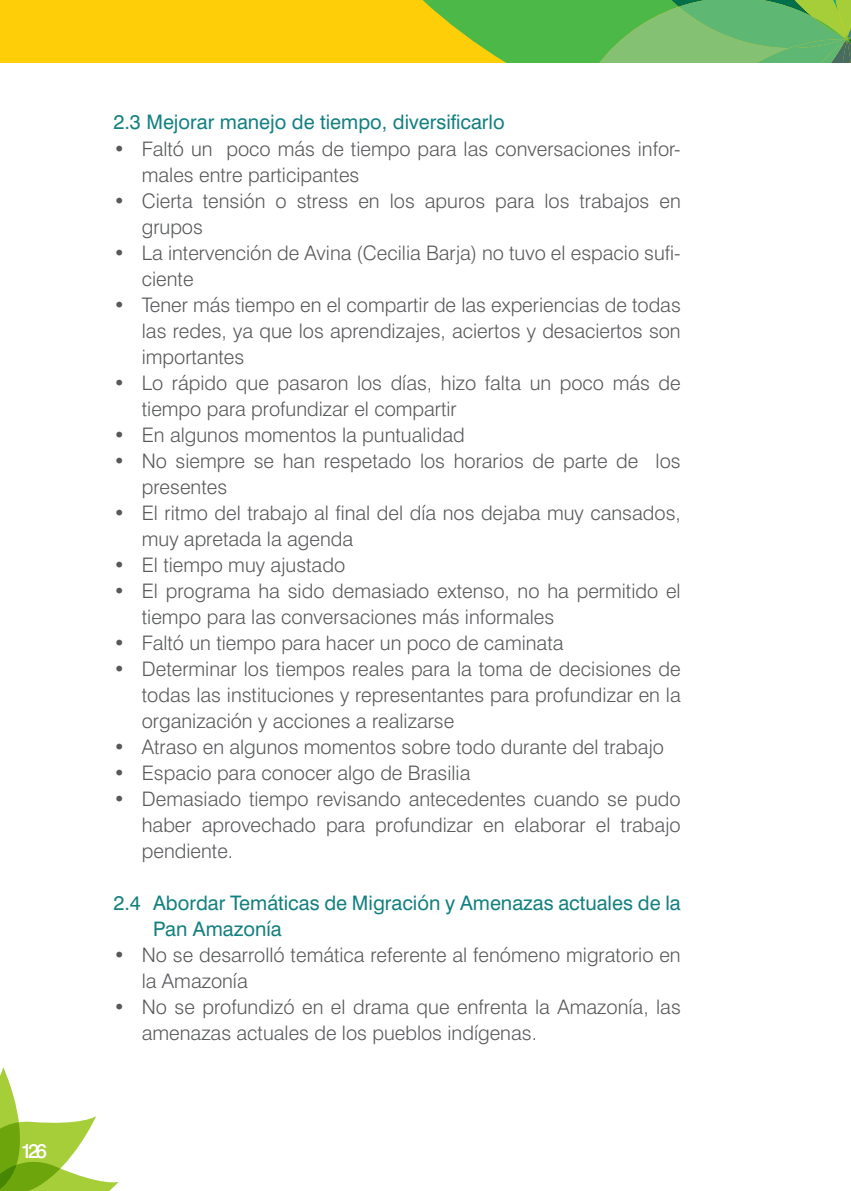
<style>
.page{position:relative;width:851px;height:1191px;background:#fff}
.page>*{position:absolute;margin:0;border:0;box-sizing:border-box;transform-origin:0 0}
.t1{font:300 20px/26px "Swiss 721 BT";color:#57585a}
.t2{font:20px/26px "Swiss 721 BT";color:#148080}
.t3{font:500 20px "Swiss 721 BT";color:#fff}
</style>
<div class="page">
<svg style="left:0;top:1067px;width:119px;height:124px"></svg>
<div style="left:0;top:0;width:850px;height:63px;background:#fece08"></div>
<svg style="left:422px;top:0;width:429px;height:63px"></svg>
<p class="t3" style="left:21px;top:1139px;width:28px">126</p>
<p class="t2" style="left:113px;top:109px;width:392px">2.3 Mejorar manejo de tiempo, diversificarlo</p>
<p class="t1" style="left:142px;top:135px;width:540px;text-indent:-28px">• Faltó un poco más de tiempo para las conversaciones infor&shy;males entre participantes</p>
<p class="t1" style="left:142px;top:187px;width:540px;text-indent:-28px">• Cierta tensión o stress en los apuros para los trabajos en grupos</p>
<p class="t1" style="left:142px;top:239px;width:540px;text-indent:-28px">• La intervención de Avina (Cecilia Barja) no tuvo el espacio sufi&shy;ciente</p>
<p class="t1" style="left:142px;top:291px;width:540px;text-align:justify;text-indent:-28px">• Tener más tiempo en el compartir de las experiencias de todas las redes, ya que los aprendizajes, aciertos y desaciertos son importantes</p>
<p class="t1" style="left:142px;top:369px;width:540px;text-indent:-28px">• Lo rápido que pasaron los días, hizo falta un poco más de tiempo para profundizar el compartir</p>
<p class="t1" style="left:113px;top:421px;width:353px">• En algunos momentos la puntualidad</p>
<p class="t1" style="left:142px;top:447px;width:540px;text-indent:-28px">• No siempre se han respetado los horarios de parte de los presentes</p>
<p class="t1" style="left:142px;top:499px;width:540px;text-indent:-28px">• El ritmo del trabajo al final del día nos dejaba muy cansados, muy apretada la agenda</p>
<p class="t1" style="left:113px;top:551px;width:233px">• El tiempo muy ajustado</p>
<p class="t1" style="left:142px;top:577px;width:540px;text-indent:-28px">• El programa ha sido demasiado extenso, no ha permitido el tiempo para las conversaciones más informales</p>
<p class="t1" style="left:113px;top:629px;width:451px">• Faltó un tiempo para hacer un poco de caminata</p>
<p class="t1" style="left:142px;top:655px;width:540px;text-align:justify;text-indent:-28px">• Determinar los tiempos reales para la toma de decisiones de todas las instituciones y representantes para profundizar en la organización y acciones a realizarse</p>
<p class="t1" style="left:113px;top:733px;width:552px">• Atraso en algunos momentos sobre todo durante del trabajo</p>
<p class="t1" style="left:113px;top:759px;width:358px">• Espacio para conocer algo de Brasilia</p>
<p class="t1" style="left:142px;top:785px;width:540px;text-align:justify;text-indent:-28px">• Demasiado tiempo revisando antecedentes cuando se pudo haber aprovechado para profundizar en elaborar el trabajo pendiente.</p>
<p class="t2" style="left:153px;top:889px;width:529px;text-indent:-40px">2.4 Abordar Temáticas de Migración y Amenazas actuales de la<br>Pan Amazonía</p>
<p class="t1" style="left:142px;top:941px;width:540px;text-indent:-28px">• No se desarrolló temática referente al fenómeno migratorio en la Amazonía</p>
<p class="t1" style="left:142px;top:993px;width:540px;text-indent:-28px">• No se profundizó en el drama que enfrenta la Amazonía, las amenazas actuales de los pueblos indígenas.</p>
</div>
